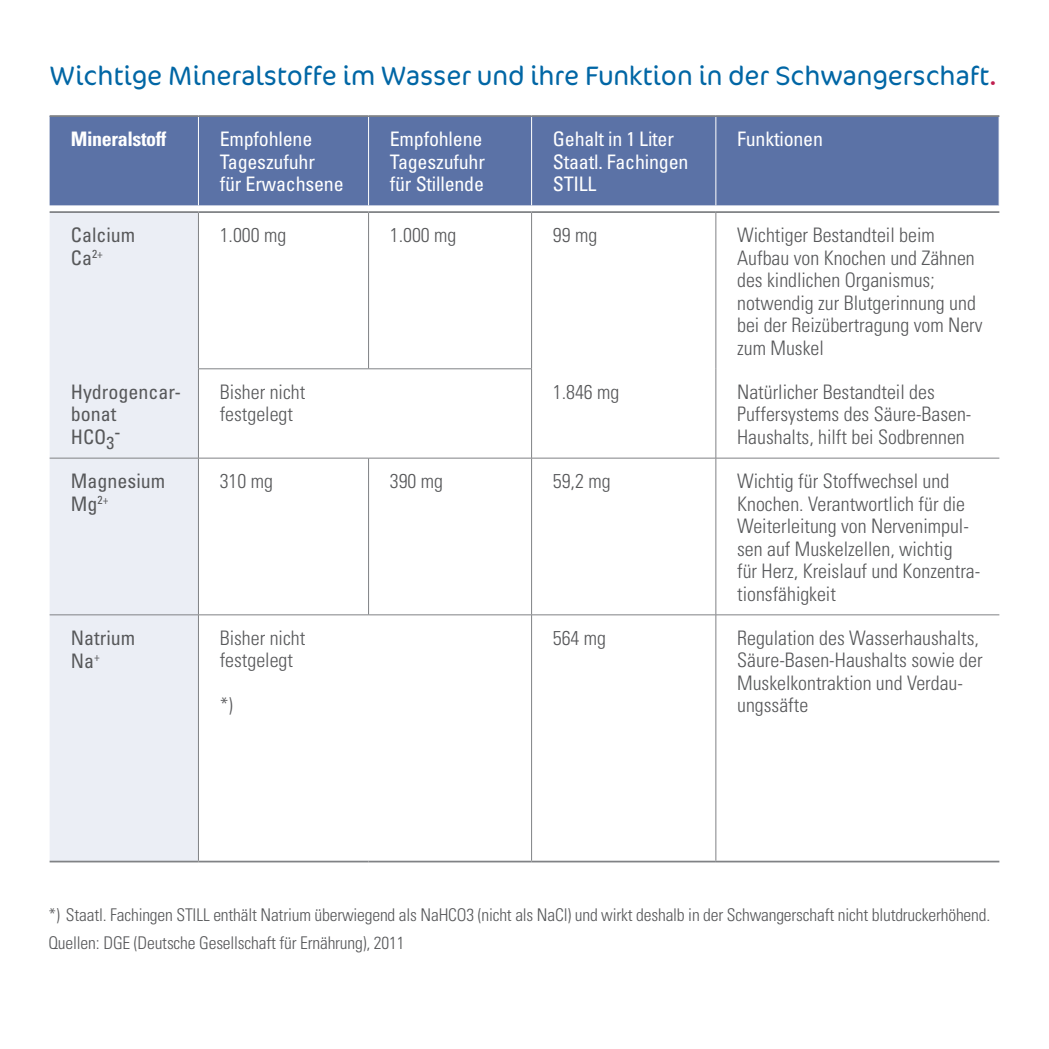
<style>
.page{position:relative;width:1049px;height:1049px;background:#fff}
.page>*{position:absolute;margin:0;border:0;box-sizing:border-box;transform-origin:0 0}
.t1{font:300 27px "Cocon";letter-spacing:-.005em;color:#0166a5}
.t2{font:300 condensed 20px/22.5px "Univers";color:#57585a}
.t3{font:condensed 20px/22.5px "Univers";letter-spacing:-.01em;color:#fff}
.t4{font:condensed 20px/22.5px "Univers";color:#57585a}
.t5{font:700 condensed 20px "Univers";letter-spacing:-.02em;color:#fff}
.t6{font:300 condensed 17.5px "Univers";letter-spacing:-.01em;color:#57585a}
.s1{color:#bf1f4f}
</style>
<div class="page">
<div style="left:50px;top:213px;width:148px;height:648px;background:#ebeef5"></div>
<svg style="left:199px;top:213px;width:800px;height:648px"></svg>
<hr style="left:198px;top:213px;width:1px;height:155px;background:#808285">
<hr style="left:368px;top:213px;width:1px;height:155px;background:#808285">
<hr style="left:531px;top:213px;width:1px;height:155px;background:#808285">
<hr style="left:715px;top:213px;width:1px;height:156px;background:#808285">
<hr style="left:198px;top:369px;width:1px;height:89px;background:#808285">
<hr style="left:715px;top:369px;width:1px;height:89px;background:#808285">
<hr style="left:50px;top:458px;width:148px;height:1px;background:#808285">
<hr style="left:198px;top:458px;width:171px;height:1px;background:#808285">
<hr style="left:198px;top:458px;width:1px;height:156px;background:#808285">
<hr style="left:369px;top:458px;width:162px;height:1px;background:#808285">
<hr style="left:368px;top:458px;width:1px;height:156px;background:#808285">
<hr style="left:531px;top:458px;width:185px;height:1px;background:#808285">
<hr style="left:531px;top:458px;width:1px;height:156px;background:#808285">
<hr style="left:716px;top:458px;width:283px;height:1px;background:#808285">
<hr style="left:715px;top:458px;width:1px;height:156px;background:#808285">
<hr style="left:50px;top:614px;width:148px;height:1px;background:#808285">
<hr style="left:198px;top:614px;width:171px;height:1px;background:#808285">
<hr style="left:198px;top:615px;width:1px;height:246px;background:#808285">
<hr style="left:369px;top:614px;width:162px;height:1px;background:#808285">
<hr style="left:531px;top:614px;width:185px;height:1px;background:#808285">
<hr style="left:531px;top:615px;width:1px;height:246px;background:#808285">
<hr style="left:716px;top:614px;width:283px;height:1px;background:#808285">
<hr style="left:715px;top:615px;width:1px;height:246px;background:#808285">
<hr style="left:50px;top:211px;width:148px;height:2px;background:#808285">
<hr style="left:198px;top:211px;width:171px;height:2px;background:#808285">
<hr style="left:369px;top:211px;width:162px;height:2px;background:#808285">
<hr style="left:531px;top:211px;width:185px;height:2px;background:#808285">
<hr style="left:716px;top:211px;width:283px;height:2px;background:#808285">
<hr style="left:50px;top:861px;width:148px;height:1px;background:#808285">
<hr style="left:198px;top:861px;width:171px;height:1px;background:#808285">
<hr style="left:369px;top:861px;width:162px;height:1px;background:#808285">
<hr style="left:531px;top:861px;width:185px;height:1px;background:#808285">
<hr style="left:716px;top:861px;width:283px;height:1px;background:#808285">
<hr style="left:198px;top:368px;width:171px;height:1px;background:#808285">
<hr style="left:369px;top:368px;width:163px;height:1px;background:#808285">
<hr style="left:531px;top:369px;width:1px;height:89px;background:#808285">
<div style="left:50px;top:117px;width:949px;height:88px;background:#5b72a6"></div>
<hr style="left:198px;top:117px;width:1px;height:88px;background:#fff">
<hr style="left:368px;top:117px;width:1px;height:88px;background:#fff">
<hr style="left:531px;top:117px;width:1px;height:88px;background:#fff">
<hr style="left:715px;top:117px;width:1px;height:88px;background:#fff">
<hr style="left:50px;top:115px;width:148px;height:2px;background:#808285">
<hr style="left:198px;top:115px;width:171px;height:2px;background:#808285">
<hr style="left:369px;top:115px;width:162px;height:2px;background:#808285">
<hr style="left:531px;top:115px;width:185px;height:2px;background:#808285">
<hr style="left:716px;top:115px;width:283px;height:2px;background:#808285">
<p class="t1" style="left:50px;top:56px;width:949px">Wichtige Mineralstoffe im Wasser und ihre Funktion in der Schwangerschaft<span class="s1">.</span></p>
<p class="t5" style="left:71px;top:127px;width:97px">Mineralstoff</p>
<p class="t3" style="left:220px;top:128px;width:97px">Empfohlene<br>Tageszufuhr</p>
<p class="t3" style="left:220px;top:173px;width:126px">für Erwachsene</p>
<p class="t3" style="left:390px;top:128px;width:97px">Empfohlene<br>Tageszufuhr</p>
<p class="t3" style="left:390px;top:173px;width:96px">für Stillende</p>
<p class="t3" style="left:553px;top:128px;width:123px">Gehalt in 1 Liter</p>
<p class="t3" style="left:553px;top:150px;width:137px">Staatl. Fachingen<br>STILL</p>
<p class="t3" style="left:737px;top:128px;width:87px">Funktionen</p>
<p class="t4" style="left:71px;top:224px;width:66px">Calcium</p>
<p class="t4" style="left:71px;top:246px;width:34px">Ca<sup>2+</sup></p>
<p class="t2" style="left:220px;top:224px;width:68px">1.000 mg</p>
<p class="t2" style="left:390px;top:224px;width:68px">1.000 mg</p>
<p class="t2" style="left:553px;top:224px;width:46px">99 mg</p>
<p class="t2" style="left:737px;top:224px;width:247px">Wichtiger Bestandteil beim<br>Aufbau von Knochen und Zähnen des kindlichen Organismus; notwendig zur Blutgerinnung und bei der Reizübertragung vom Nerv zum Muskel</p>
<p class="t4" style="left:71px;top:380px;width:112px">Hydrogencar&shy;bonat</p>
<p class="t4" style="left:71px;top:425px;width:45px">HCO<sub>3</sub></p>
<p class="t4" style="left:114px;top:420px;width:8px">-</p>
<p class="t2" style="left:220px;top:380px;width:87px">Bisher nicht festgelegt</p>
<p class="t2" style="left:553px;top:380px;width:68px">1.846 mg</p>
<p class="t2" style="left:737px;top:380px;width:236px">Natürlicher Bestandteil des<br>Puffersystems des Säure-Basen-<br>Haushalts, hilft bei Sodbrennen</p>
<p class="t4" style="left:71px;top:470px;width:96px">Magnesium</p>
<p class="t4" style="left:71px;top:492px;width:39px">Mg<sup>2+</sup></p>
<p class="t2" style="left:220px;top:470px;width:55px">310 mg</p>
<p class="t2" style="left:390px;top:470px;width:55px">390 mg</p>
<p class="t2" style="left:553px;top:470px;width:59px">59,2 mg</p>
<p class="t2" style="left:737px;top:470px;width:233px">Wichtig für Stoffwechsel und<br>Knochen. Verantwortlich für die<br>Weiterleitung von Nervenimpul&shy;sen auf Muskelzellen, wichtig</p>
<p class="t2" style="left:737px;top:560px;width:245px">für Herz, Kreislauf und Konzentra&shy;tionsfähigkeit</p>
<p class="t4" style="left:71px;top:626px;width:66px">Natrium</p>
<p class="t4" style="left:71px;top:649px;width:31px">Na<sup>+</sup></p>
<p class="t2" style="left:220px;top:626px;width:87px">Bisher nicht</p>
<p class="t2" style="left:220px;top:649px;width:75px">festgelegt</p>
<p class="t2" style="left:220px;top:694px;width:15px">*)</p>
<p class="t2" style="left:553px;top:626px;width:55px">564 mg</p>
<p class="t2" style="left:737px;top:626px;width:247px">Regulation des Wasserhaushalts,<br>Säure-Basen-Haushalts sowie der<br>Muskelkontraktion und Verdau&shy;ungssäfte</p>
<p class="t6" style="left:48px;top:904px;width:943px">*) Staatl. Fachingen STILL enthält Natrium überwiegend als NaHCO3 (nicht als NaCl) und wirkt deshalb in der Schwangerschaft nicht blutdruckerhöhend.</p>
<p class="t6" style="left:48px;top:932px;width:357px">Quellen: DGE (Deutsche Gesellschaft für Ernährung), 2011</p>
</div>
